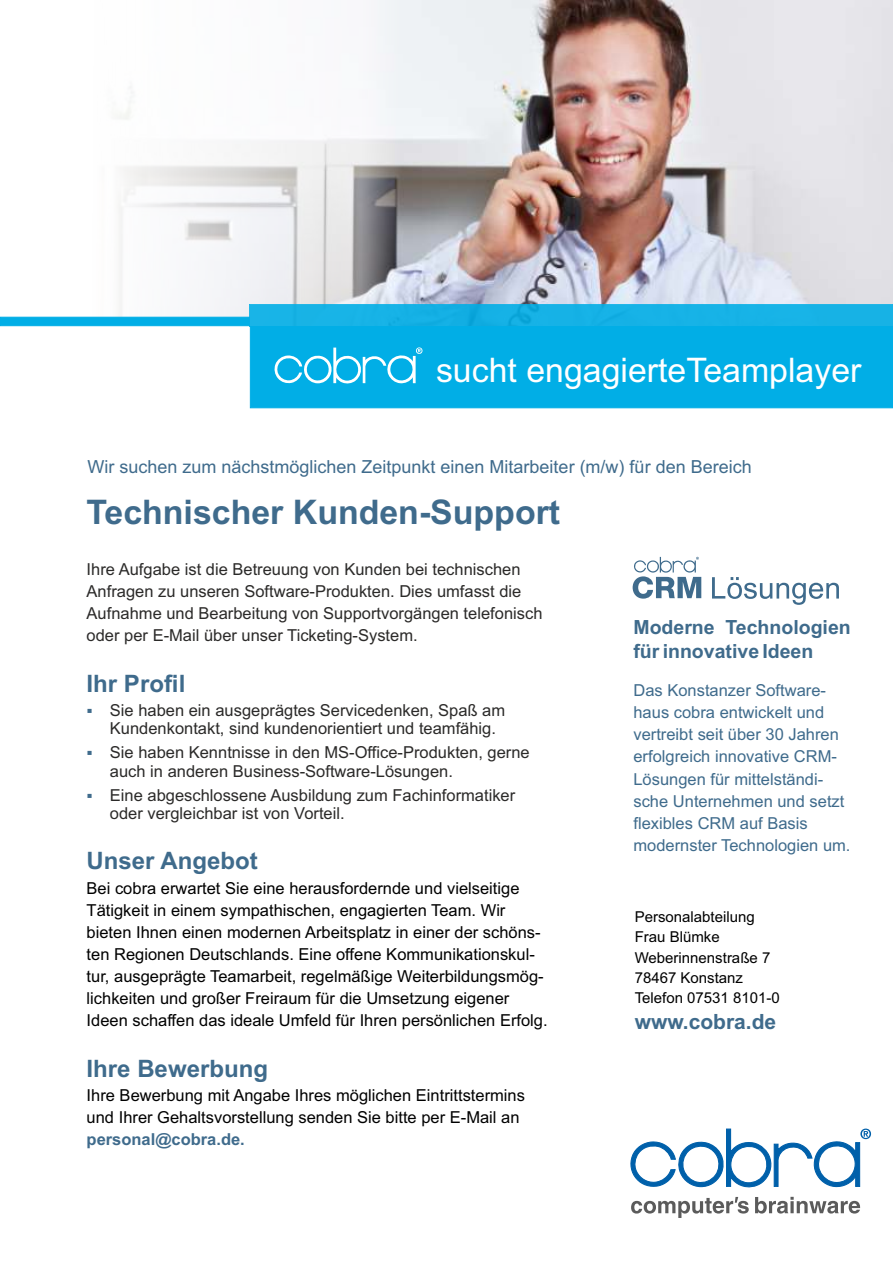
<style>
.page{position:relative;width:893px;height:1263px;background:#fff}
.page>*{position:absolute;margin:0;border:0;box-sizing:border-box;transform-origin:0 0}
.t1{font:700 33.9px "Arial";color:#3f6b8c}
.t2{font:33.9px "Arial";color:#fff}
.t3{font:700 24px "Arial";color:#3f6b8c}
.t4{font:700 21px "Arial";color:#3f6b8c}
.t5{font:700 19.5px/24px "Arial";color:#3f6b8c}
.t6{font:18px "Arial";color:#3f6b8c}
.t7{font:16.5px/22px "Arial";color:#000}
.t8{font:16.5px/22px "Arial";color:#2b2a29}
.t9{font:16.5px/22px "Arial";color:#3f6b8c}
.t10{font:700 16.5px "Arial";color:#3f6b8c}
.t11{font:15px/20.1px "Arial";color:#000}
.s1{color:#3f6b8c}
</style>
<div class="page">
<img style="left:119px;top:0;width:774px;height:304px">
<svg style="left:631px;top:1197px;width:229px;height:21px"></svg>
<svg style="left:630px;top:1128px;width:241px;height:60px"></svg>
<svg style="left:712px;top:577px;width:127px;height:28px"></svg>
<svg style="left:633px;top:557px;width:68px;height:42px"></svg>
<div style="left:249px;top:327px;width:644px;height:82px;background:#01aee6"></div>
<svg style="left:274px;top:347px;width:148px;height:37px;background:#35beeb"></svg>
<svg style="left:0;top:304px;width:893px;height:23px;background:#38bde9"></svg>
<h1 class="t2" style="left:436px;top:357px;width:427px">sucht engagierteTeamplayer</h1>
<p class="t6" style="left:87px;top:460px;width:666px">Wir suchen zum nächstmöglichen Zeitpunkt einen Mitarbeiter (m/w) für den Bereich</p>
<h1 class="t1" style="left:86px;top:499px;width:475px">Technischer Kunden-Support</h1>
<p class="t8" style="left:87px;top:560px;width:457px">Ihre Aufgabe ist die Betreuung von Kunden bei technischen Anfragen zu unseren Software-Produkten. Dies umfasst die Aufnahme und Bearbeitung von Supportvorgängen telefonisch oder per E-Mail über unser Ticketing-System.</p>
<h2 class="t3" style="left:87px;top:674px;width:100px">Ihr Profil</h2>
<p class="t8" style="left:110px;top:702px;width:397px;line-height:18.5px;text-indent:-23px"><span class="s1">▪</span> Sie haben ein ausgeprägtes Servicedenken, Spaß am<br>Kundenkontakt, sind kundenorientiert und teamfähig.</p>
<p class="t8" style="left:110px;top:745px;width:421px;line-height:18.5px;text-indent:-23px"><span class="s1">▪</span> Sie haben Kenntnisse in den MS-Office-Produkten, gerne auch in anderen Business-Software-Lösungen.</p>
<p class="t8" style="left:110px;top:787px;width:407px;line-height:18.5px;text-indent:-23px"><span class="s1">▪</span> Eine abgeschlossene Ausbildung zum Fachinformatiker oder vergleichbar ist von Vorteil.</p>
<h2 class="t3" style="left:87px;top:852px;width:173px">Unser Angebot</h2>
<p class="t7" style="left:87px;top:878px;width:463px">Bei cobra erwartet Sie eine herausfordernde und vielseitige Tätigkeit in einem sympathischen, engagierten Team. Wir bieten Ihnen einen modernen Arbeitsplatz in einer der schöns&shy;ten Regionen Deutschlands. Eine offene Kommunikationskul&shy;tur, ausgeprägte Teamarbeit, regelmäßige Weiterbildungsmög&shy;lichkeiten und großer Freiraum für die Umsetzung eigener Ideen schaffen das ideale Umfeld für Ihren persönlichen Erfolg.</p>
<h2 class="t3" style="left:87px;top:1059px;width:183px">Ihre Bewerbung</h2>
<p class="t7" style="left:87px;top:1085px;width:440px">Ihre Bewerbung mit Angabe Ihres möglichen Eintrittstermins und Ihrer Gehaltsvorstellung senden Sie bitte per E-Mail an</p>
<p class="t10" style="left:87px;top:1133px;width:160px">personal@cobra.de.</p>
<p class="t5" style="left:633px;top:617px;width:219px">Moderne Technologien für innovative Ideen</p>
<p class="t9" style="left:633px;top:681px;width:219px">Das Konstanzer Software&shy;haus cobra entwickelt und vertreibt seit über 30 Jahren erfolgreich innovative CRM-<br>Lösungen für mittelständi&shy;sche Unternehmen und setzt flexibles CRM auf Basis modernster Technologien um.</p>
<p class="t11" style="left:635px;top:908px;width:147px">Personalabteilung<br>Frau Blümke<br>Weberinnenstraße 7<br>78467 Konstanz<br>Telefon 07531 8101-0</p>
<p class="t4" style="left:635px;top:1014px;width:143px">www.cobra.de</p>
</div>
